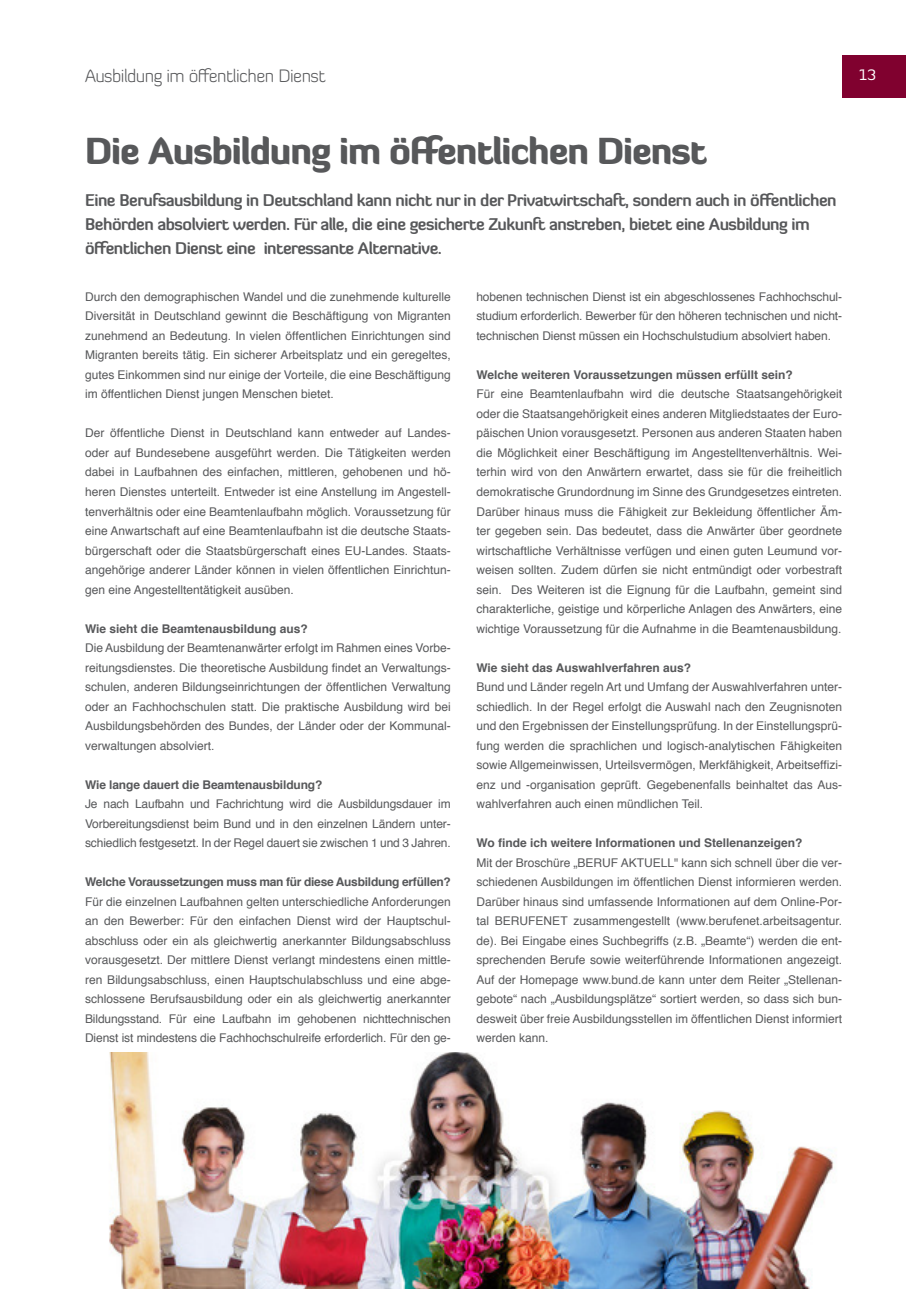
<style>
.page{position:relative;width:906px;height:1289px;background:#fff}
.page>*{position:absolute;margin:0;border:0;box-sizing:border-box;transform-origin:0 0}
.t1{font:900 36px "Diavlo";letter-spacing:-.03em;color:#57585a}
.t2{font:300 18px "Diavlo";letter-spacing:-.03em;color:#57585a}
.t3{font:700 16.5px/24px "Diavlo";letter-spacing:-.03em;color:#57585a}
.t4{font:15px "Diavlo";color:#fff}
.t5{font:12px/19.5px "Helvetica";color:#57585a;text-align:justify}
.t6{font:700 12px "Helvetica";color:#57585a}
.t7{font:700 12px "Helvetica";letter-spacing:-.02em;color:#57585a}
</style>
<div class="page">
<div style="left:842px;top:55px;width:64px;height:43px;background:#80012f"></div>
<img style="left:109px;top:1052px;width:725px;height:236px">
<h2 class="t2" style="left:85px;top:65px;width:242px">Ausbildung im öffentlichen Dienst</h2>
<p class="t4" style="left:859px;top:65px;width:18px">13</p>
<h1 class="t1" style="left:85px;top:128px;width:623px">Die Ausbildung im öffentlichen Dienst</h1>
<p class="t3" style="left:85px;top:188px;width:753px">Eine Berufsausbildung in Deutschland kann nicht nur in der Privatwirtschaft, sondern auch in öffentlichen<br>Behörden absolviert werden. Für alle, die eine gesicherte Zukunft anstreben, bietet eine Ausbildung im öffentlichen Dienst eine interessante Alternative.</p>
<p class="t5" style="left:85px;top:287px;width:367px">Durch den demographischen Wandel und die zunehmende kulturelle Diversität in Deutschland gewinnt die Beschäftigung von Migranten zunehmend an Bedeutung. In vielen öffentlichen Einrichtungen sind Migranten bereits tätig. Ein sicherer Arbeitsplatz und ein geregeltes, gutes Einkommen sind nur einige der Vorteile, die eine Beschäftigung im öffentlichen Dienst jungen Menschen bietet.</p>
<p class="t5" style="left:85px;top:424px;width:367px">Der öffentliche Dienst in Deutschland kann entweder auf Landes&shy;oder auf Bundesebene ausgeführt werden. Die Tätigkeiten werden dabei in Laufbahnen des einfachen, mittleren, gehobenen und hö&shy;heren Dienstes unterteilt. Entweder ist eine Anstellung im Angestell&shy;tenverhältnis oder eine Beamtenlaufbahn möglich. Voraussetzung für eine Anwartschaft auf eine Beamtenlaufbahn ist die deutsche Staats&shy;bürgerschaft oder die Staatsbürgerschaft eines EU-Landes. Staats&shy;angehörige anderer Länder können in vielen öffentlichen Einrichtun&shy;gen eine Angestelltentätigkeit ausüben.</p>
<p class="t6" style="left:85px;top:618px;width:224px">Wie sieht die Beamtenausbildung aus?</p>
<p class="t5" style="left:85px;top:638px;width:367px">Die Ausbildung der Beamtenanwärter erfolgt im Rahmen eines Vorbe&shy;reitungsdienstes. Die theoretische Ausbildung findet an Verwaltungs&shy;schulen, anderen Bildungseinrichtungen der öffentlichen Verwaltung oder an Fachhochschulen statt. Die praktische Ausbildung wird bei Ausbildungsbehörden des Bundes, der Länder oder der Kommunal&shy;verwaltungen absolviert.</p>
<p class="t6" style="left:85px;top:774px;width:239px">Wie lange dauert die Beamtenausbildung?</p>
<p class="t5" style="left:85px;top:794px;width:367px">Je nach Laufbahn und Fachrichtung wird die Ausbildungsdauer im Vorbereitungsdienst beim Bund und in den einzelnen Ländern unter&shy;schiedlich festgesetzt. In der Regel dauert sie zwischen 1 und 3 Jahren.</p>
<p class="t7" style="left:85px;top:872px;width:367px">Welche Voraussetzungen muss man für diese Ausbildung erfüllen?</p>
<p class="t5" style="left:85px;top:892px;width:367px">Für die einzelnen Laufbahnen gelten unterschiedliche Anforderungen an den Bewerber: Für den einfachen Dienst wird der Hauptschul&shy;abschluss oder ein als gleichwertig anerkannter Bildungsabschluss vorausgesetzt. Der mittlere Dienst verlangt mindestens einen mittle&shy;ren Bildungsabschluss, einen Hauptschulabschluss und eine abge&shy;schlossene Berufsausbildung oder ein als gleichwertig anerkannter Bildungsstand. Für eine Laufbahn im gehobenen nichttechnischen Dienst ist mindestens die Fachhochschulreife erforderlich. Für den ge-</p>
<p class="t5" style="left:476px;top:287px;width:367px">hobenen technischen Dienst ist ein abgeschlossenes Fachhochschul&shy;studium erforderlich. Bewerber für den höheren technischen und nicht&shy;technischen Dienst müssen ein Hochschulstudium absolviert haben.</p>
<p class="t6" style="left:476px;top:365px;width:318px">Welche weiteren Voraussetzungen müssen erfüllt sein?</p>
<p class="t5" style="left:476px;top:385px;width:367px">Für eine Beamtenlaufbahn wird die deutsche Staatsangehörigkeit oder die Staatsangehörigkeit eines anderen Mitgliedstaates der Euro&shy;päischen Union vorausgesetzt. Personen aus anderen Staaten haben die Möglichkeit einer Beschäftigung im Angestelltenverhältnis. Wei&shy;terhin wird von den Anwärtern erwartet, dass sie für die freiheitlich demokratische Grundordnung im Sinne des Grundgesetzes eintreten.<br>Darüber hinaus muss die Fähigkeit zur Bekleidung öffentlicher Äm&shy;ter gegeben sein. Das bedeutet, dass die Anwärter über geordnete wirtschaftliche Verhältnisse verfügen und einen guten Leumund vor&shy;weisen sollten. Zudem dürfen sie nicht entmündigt oder vorbestraft sein. Des Weiteren ist die Eignung für die Laufbahn, gemeint sind charakterliche, geistige und körperliche Anlagen des Anwärters, eine wichtige Voraussetzung für die Aufnahme in die Beamtenausbildung.</p>
<p class="t6" style="left:476px;top:657px;width:216px">Wie sieht das Auswahlverfahren aus?</p>
<p class="t5" style="left:476px;top:677px;width:367px">Bund und Länder regeln Art und Umfang der Auswahlverfahren unter&shy;schiedlich. In der Regel erfolgt die Auswahl nach den Zeugnisnoten und den Ergebnissen der Einstellungsprüfung. In der Einstellungsprü&shy;fung werden die sprachlichen und logisch-analytischen Fähigkeiten sowie Allgemeinwissen, Urteilsvermögen, Merkfähigkeit, Arbeitseffizi&shy;enz und -organisation geprüft. Gegebenenfalls beinhaltet das Aus&shy;wahlverfahren auch einen mündlichen Teil.</p>
<p class="t6" style="left:476px;top:833px;width:327px">Wo finde ich weitere Informationen und Stellenanzeigen?</p>
<p class="t5" style="left:476px;top:853px;width:367px">Mit der Broschüre „BERUF AKTUELL" kann sich schnell über die ver&shy;schiedenen Ausbildungen im öffentlichen Dienst informieren werden.<br>Darüber hinaus sind umfassende Informationen auf dem Online-Por&shy;tal BERUFENET zusammengestellt (www.berufenet.arbeitsagentur. de). Bei Eingabe eines Suchbegriffs (z.B. „Beamte“) werden die ent&shy;sprechenden Berufe sowie weiterführende Informationen angezeigt.<br>Auf der Homepage www.bund.de kann unter dem Reiter „Stellenan&shy;gebote“ nach „Ausbildungsplätze“ sortiert werden, so dass sich bun&shy;desweit über freie Ausbildungsstellen im öffentlichen Dienst informiert werden kann.</p>
</div>
